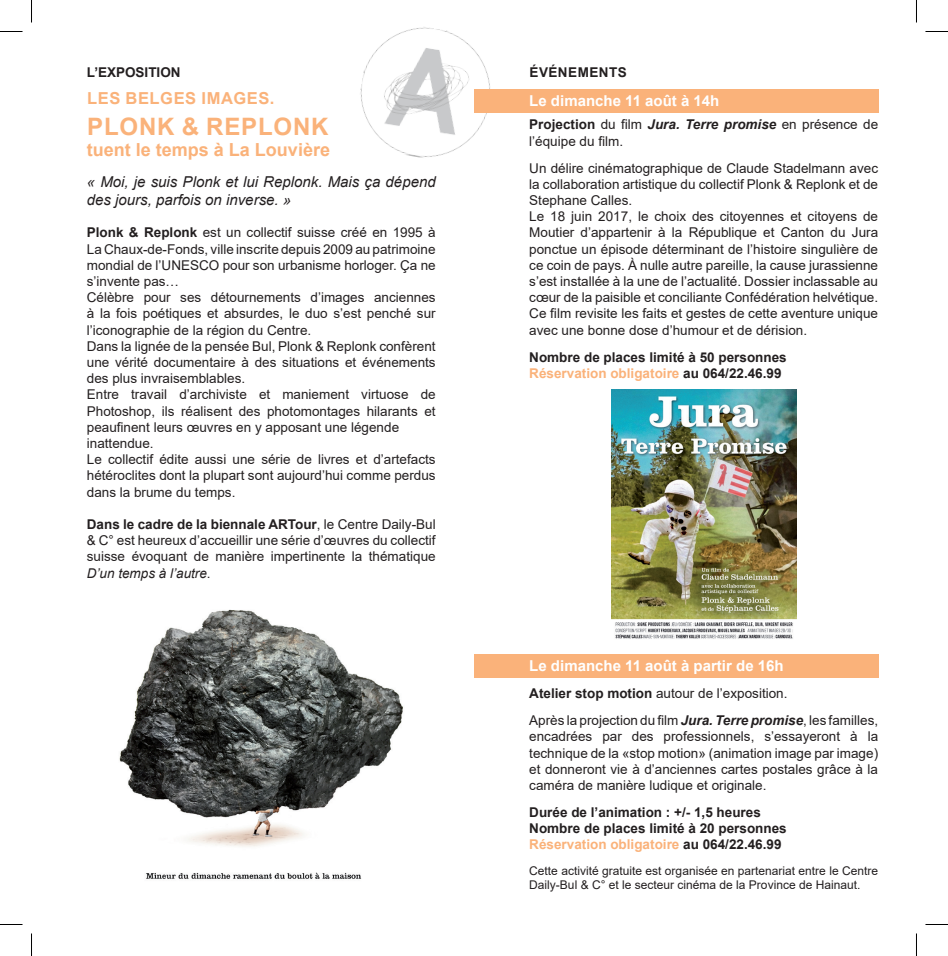
<style>
.page{position:relative;width:948px;height:956px;background:#fff}
.page>*{position:absolute;margin:0;border:0;box-sizing:border-box;transform-origin:0 0}
.t1{font:700 24px "Arial";letter-spacing:.035em;color:#fab27a}
.t2{font:700 18px "Arial";color:#fab27a}
.t3{font:700 16.5px "Arial";letter-spacing:.035em;color:#fab27a}
.t4{font:italic 15px/18px "Arial";color:#231f20}
.t5{font:700 15px "Arial";color:#fff}
.t6{font:13.5px/16.2px "Arial";color:#231f20}
.t7{font:700 13.5px/16.2px "Arial";color:#231f20}
.t8{font:700 13.5px "Arial";letter-spacing:.035em;color:#231f20}
.t9{font:12px/14.4px "Arial";color:#231f20}
.s1{font-weight:700}
.s2{font-style:italic}
.s3{font-weight:700;font-style:italic}
.s4{color:#fab27a}
</style>
<div class="page">
<img style="left:360px;top:27px;width:141px;height:131px">
<div style="left:474px;top:89px;width:404px;height:23px;background:#fab27a"></div>
<div style="left:474px;top:654px;width:404px;height:24px;background:#fab27a"></div>
<img style="left:119px;top:609px;width:284px;height:270px">
<img style="left:611px;top:389px;width:185px;height:250px">
<svg style="left:0;top:31px;width:22px;height:1px"></svg>
<svg style="left:925px;top:31px;width:22px;height:1px"></svg>
<svg style="left:0;top:924px;width:22px;height:1px"></svg>
<svg style="left:925px;top:924px;width:22px;height:1px"></svg>
<svg style="left:31px;top:0;width:1px;height:23px"></svg>
<svg style="left:31px;top:933px;width:1px;height:23px"></svg>
<svg style="left:916px;top:0;width:1px;height:23px"></svg>
<svg style="left:916px;top:933px;width:1px;height:23px"></svg>
<p class="t7" style="left:87px;top:64px;width:95px">L’EXPOSITION</p>
<p class="t3" style="left:87px;top:87px;width:189px">LES BELGES IMAGES.</p>
<h1 class="t1" style="left:87px;top:109px;width:243px">PLONK &amp; REPLONK</h1>
<h2 class="t2" style="left:87px;top:137px;width:245px">tuent le temps à La Louvière</h2>
<p class="t4" style="left:87px;top:173px;width:350px">« Moi, je suis Plonk et lui Replonk. Mais ça dépend des jours, parfois on inverse. »</p>
<p class="t6" style="left:87px;top:224px;width:350px"><span class="s1">Plonk &amp; Replonk</span> est un collectif suisse créé en 1995 à La Chaux-de-Fonds, ville inscrite depuis 2009 au patrimoine mondial de l’UNESCO pour son urbanisme horloger. Ça ne s’invente pas…<br>Célèbre pour ses détournements d’images anciennes à la fois poétiques et absurdes, le duo s’est penché sur l’iconographie de la région du Centre.<br>Dans la lignée de la pensée Bul, Plonk &amp; Replonk confèrent une vérité documentaire à des situations et événements des plus invraisemblables.<br>Entre travail d’archiviste et maniement virtuose de Photoshop, ils réalisent des photomontages hilarants et peaufinent leurs œuvres en y apposant une légende inattendue.<br>Le collectif édite aussi une série de livres et d’artefacts hétéroclites dont la plupart sont aujourd’hui comme perdus dans la brume du temps.</p>
<p class="t6" style="left:87px;top:516px;width:350px;text-align:justify"><span class="s1">Dans le cadre de la biennale ARTour</span>, le Centre Daily-Bul &amp; C° est heureux d’accueillir une série d’œuvres du collectif suisse évoquant de manière impertinente la thématique <span class="s2">D’un temps à l’autre</span>.</p>
<p class="t8" style="left:529px;top:63px;width:99px">ÉVÉNEMENTS</p>
<p class="t5" style="left:529px;top:90px;width:192px">Le dimanche 11 août à 14h</p>
<p class="t6" style="left:529px;top:116px;width:350px"><span class="s1">Projection</span> du film <span class="s3">Jura. Terre promise</span> en présence de l’équipe du film.</p>
<p class="t6" style="left:529px;top:160px;width:350px">Un délire cinématographique de Claude Stadelmann avec la collaboration artistique du collectif Plonk &amp; Replonk et de Stephane Calles.<br>Le 18 juin 2017, le choix des citoyennes et citoyens de Moutier d’appartenir à la République et Canton du Jura ponctue un épisode déterminant de l’histoire singulière de ce coin de pays. À nulle autre pareille, la cause jurassienne s’est installée à la une de l’actualité. Dossier inclassable au cœur de la paisible et conciliante Confédération helvétique.<br>Ce film revisite les faits et gestes de cette aventure unique avec une bonne dose d’humour et de dérision.</p>
<p class="t7" style="left:529px;top:349px;width:259px">Nombre de places limité à 50 personnes<br><span class="s4">Réservation obligatoire</span> au 064/22.46.99</p>
<p class="t5" style="left:529px;top:655px;width:256px">Le dimanche 11 août à partir de 16h</p>
<p class="t6" style="left:529px;top:680px;width:350px;line-height:27px"><span class="s1">Atelier stop motion</span> autour de l’exposition.<br>Après la projection du film <span class="s3">Jura. Terre promise</span>, les familles,</p>
<p class="t6" style="left:529px;top:728px;width:350px;text-align:justify">encadrées par des professionnels, s’essayeront à la technique de la «stop motion» (animation image par image) et donneront vie à d’anciennes cartes postales grâce à la caméra de manière ludique et originale.</p>
<p class="t7" style="left:529px;top:804px;width:259px">Durée de l’animation : +/- 1,5 heures<br>Nombre de places limité à 20 personnes<br><span class="s4">Réservation obligatoire</span> au 064/22.46.99</p>
<p class="t9" style="left:529px;top:863px;width:350px">Cette activité gratuite est organisée en partenariat entre le Centre<br>Daily-Bul &amp; C° et le secteur cinéma de la Province de Hainaut.</p>
</div>
